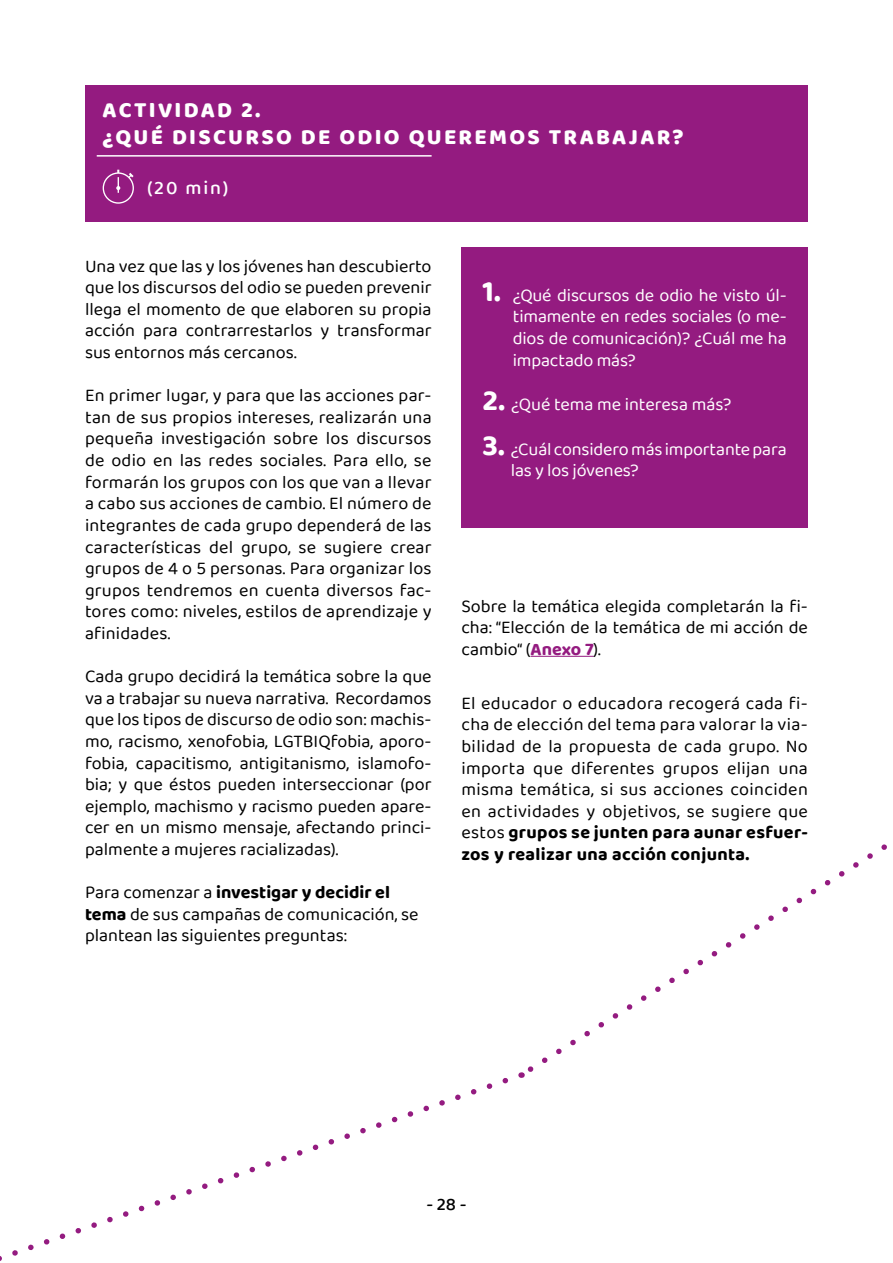
<style>
.page{position:relative;width:893px;height:1263px;background:#fff}
.page>*{position:absolute;margin:0;border:0;box-sizing:border-box;transform-origin:0 0}
.t1{font:800 22.5px/27px "Baloo Da 2";letter-spacing:.1em;color:#fff}
.t2{font:500 19.5px "Baloo Da 2";color:#fff}
.t3{font:18px/21.6px "Baloo Da 2";color:#000;text-align:justify}
.t4{font:18px/21.6px "Baloo Da 2";letter-spacing:-.01em;color:#fff;text-align:justify}
.t5{font:500 18px "Baloo Da 2";color:#000}
.s1{font-weight:700}
.s2{font-weight:700;font-size:30px}
.s3{font-weight:700;color:#941b80}
</style>
<div class="page">
<div style="left:85px;top:85px;width:723px;height:136px;background:#941b80"></div>
<svg style="left:103px;top:170px;width:31px;height:34px"></svg>
<hr style="left:97px;top:155px;width:335px;height:2px;background:#fff">
<hr style="left:530px;top:656px;width:64px;height:1px;background:#941b80">
<div style="left:461px;top:247px;width:347px;height:280px;background:#941b80"></div>
<svg style="left:520px;top:844px;width:367px;height:234px"></svg>
<svg style="left:0;top:1078px;width:509px;height:183px"></svg>
<p class="t1" style="left:103px;top:96px;width:583px">ACTIVIDAD 2.<br>¿QUÉ DISCURSO DE ODIO QUEREMOS TRABAJAR?</p>
<p class="t2" style="left:147px;top:176px;width:83px">(20 min)</p>
<p class="t3" style="left:85px;top:255px;width:348px">Una vez que las y los jóvenes han descubierto que los discursos del odio se pueden prevenir llega el momento de que elaboren su propia acción para contrarrestarlos y transformar sus entornos más cercanos.</p>
<p class="t3" style="left:85px;top:384px;width:348px">En primer lugar, y para que las acciones par&shy;tan de sus propios intereses, realizarán una pequeña investigación sobre los discursos de odio en las redes sociales. Para ello, se formarán los grupos con los que van a llevar a cabo sus acciones de cambio. El número de integrantes de cada grupo dependerá de las características del grupo, se sugiere crear grupos de 4 o 5 personas. Para organizar los grupos tendremos en cuenta diversos fac&shy;tores como: niveles, estilos de aprendizaje y afinidades.</p>
<p class="t3" style="left:85px;top:665px;width:348px">Cada grupo decidirá la temática sobre la que va a trabajar su nueva narrativa. Recordamos que los tipos de discurso de odio son: machis&shy;mo, racismo, xenofobia, LGTBIQfobia, aporo&shy;fobia, capacitismo, antigitanismo, islamofo&shy;bia; y que éstos pueden interseccionar (por ejemplo, machismo y racismo pueden apare&shy;cer en un mismo mensaje, afectando princi&shy;palmente a mujeres racializadas).</p>
<p class="t3" style="left:85px;top:881px;width:335px;text-align:left">Para comenzar a <span class="s1">investigar y decidir el tema</span> de sus campañas de comunicación, se plantean las siguientes preguntas:</p>
<p class="t4" style="left:513px;top:284px;width:275px;text-indent:-30px"><span class="s2">1.</span> ¿Qué discursos de odio he visto úl&shy;timamente en redes sociales (o me&shy;dios de comunicación)? ¿Cuál me ha impactado más?</p>
<p class="t4" style="left:483px;top:393px;width:250px"><span class="s2">2.</span> ¿Qué tema me interesa más?</p>
<p class="t4" style="left:511px;top:438px;width:277px;text-indent:-28px"><span class="s2">3.</span> ¿Cuál considero más importante para las y los jóvenes?</p>
<p class="t3" style="left:461px;top:595px;width:348px">Sobre la temática elegida completarán la fi&shy;cha: “Elección de la temática de mi acción de cambio“ (<span class="s3">Anexo 7</span>).</p>
<p class="t3" style="left:461px;top:692px;width:348px">El educador o educadora recogerá cada fi&shy;cha de elección del tema para valorar la via&shy;bilidad de la propuesta de cada grupo. No importa que diferentes grupos elijan una misma temática, si sus acciones coinciden en actividades y objetivos, se sugiere que estos <span class="s1">grupos se junten para aunar esfuer&shy;zos y realizar una acción conjunta.</span></p>
<p class="t5" style="left:426px;top:1193px;width:42px">- 28 -</p>
</div>
